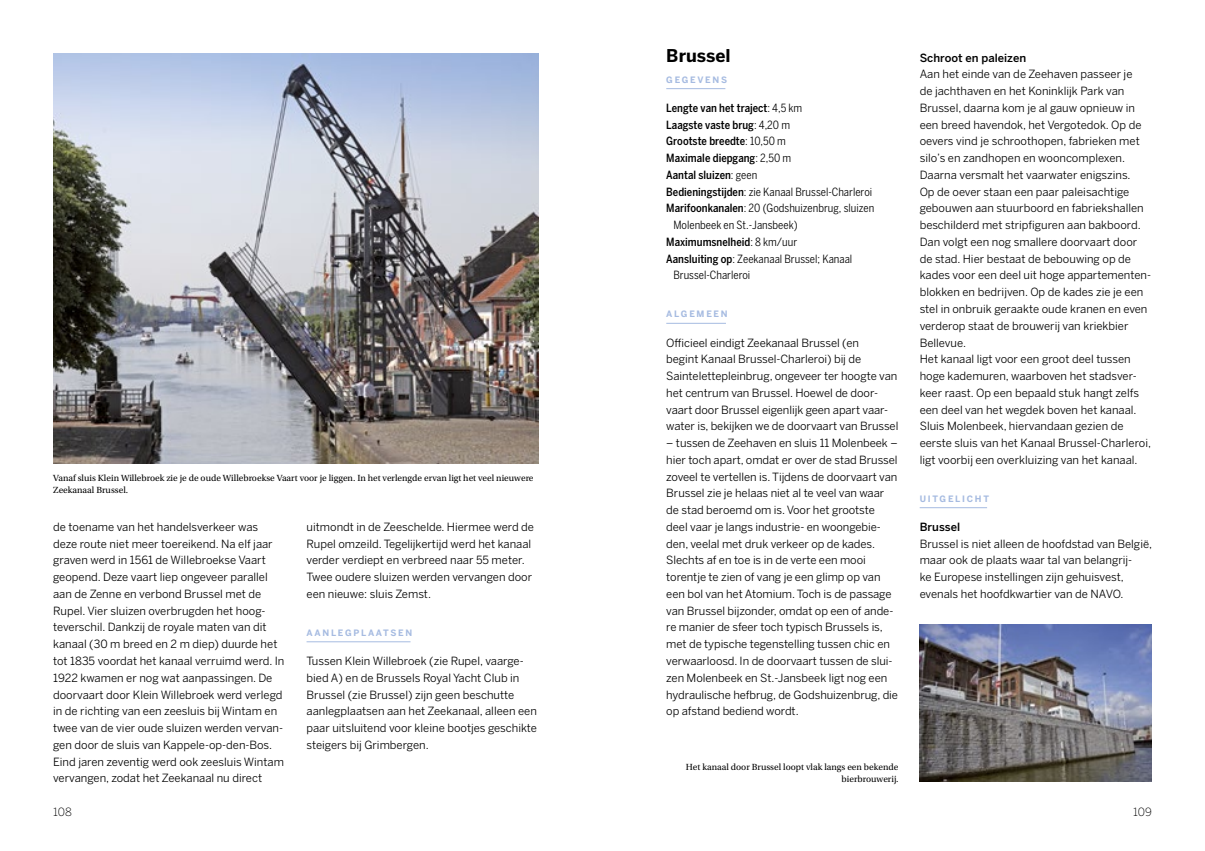
<style>
.page{position:relative;width:1205px;height:851px;background:#fff}
.page>*{position:absolute;margin:0;border:0;box-sizing:border-box;transform-origin:0 0}
.t1{font:700 17.5px "Benton Sans";color:#000}
.t2{font:11.25px/16.8px "Benton Sans";color:#000}
.t3{font:condensed 11.25px "Benton Sans";color:#000}
.t4{font:500 condensed 11.25px "Benton Sans";color:#000}
.t5{font:500 11.25px "Benton Sans";color:#000}
.t6{font:300 11.25px "Benton Sans";color:#000}
.t7{font:9.38px/12.1px "Utopia Std";color:#000}
.t8{font:700 8.75px "Benton Sans";letter-spacing:.2em;color:#a6bbe1}
.s1{font-weight:400}
.s2{font-weight:500}
</style>
<div class="page">
<hr style="left:306px;top:641px;width:104px;height:1px;background:#a6bbe1">
<hr style="left:666px;top:88px;width:59px;height:1px;background:#a6bbe1">
<hr style="left:666px;top:323px;width:60px;height:1px;background:#a6bbe1">
<hr style="left:919px;top:507px;width:68px;height:1px;background:#a6bbe1">
<img style="left:53px;top:53px;width:486px;height:411px">
<img style="left:919px;top:624px;width:233px;height:156px">
<p class="t7" style="left:53px;top:472px;width:482px">Vanaf sluis Klein Willebroek zie je de oude Willebroekse Vaart voor je liggen. In het verlengde ervan ligt het veel nieuwere<br>Zeekanaal Brussel.</p>
<p class="t2" style="left:53px;top:518px;width:233px">de toename van het handelsverkeer was deze route niet meer toereikend. Na elf jaar graven werd in 1561 de Willebroekse Vaart geopend. Deze vaart liep ongeveer parallel aan de Zenne en verbond Brussel met de Rupel. Vier sluizen overbrugden het hoog&shy;teverschil. Dankzij de royale maten van dit kanaal (30 m breed en 2 m diep) duurde het tot 1835 voordat het kanaal verruimd werd. In 1922 kwamen er nog wat aanpassingen. De doorvaart door Klein Willebroek werd verlegd in de richting van een zeesluis bij Wintam en twee van de vier oude sluizen werden vervan&shy;gen door de sluis van Kappele-op-den-Bos.<br>Eind jaren zeventig werd ook zeesluis Wintam vervangen, zodat het Zeekanaal nu direct</p>
<p class="t2" style="left:306px;top:518px;width:229px">uitmondt in de Zeeschelde. Hiermee werd de Rupel omzeild. Tegelijkertijd werd het kanaal verder verdiept en verbreed naar 55 meter.<br>Twee oudere sluizen werden vervangen door een nieuwe: sluis Zemst.</p>
<p class="t8" style="left:306px;top:627px;width:107px">AANLEGPLAATSEN</p>
<p class="t2" style="left:306px;top:652px;width:232px">Tussen Klein Willebroek (zie Rupel, vaarge&shy;bied A) en de Brussels Royal Yacht Club in Brussel (zie Brussel) zijn geen beschutte aanlegplaatsen aan het Zeekanaal, alleen een paar uitsluitend voor kleine bootjes geschikte steigers bij Grimbergen.</p>
<h1 class="t1" style="left:666px;top:45px;width:66px">Brussel</h1>
<p class="t8" style="left:666px;top:74px;width:62px">GEGEVENS</p>
<p class="t4" style="left:666px;top:101px;width:137px">Lengte van het traject<span class="s1">: 4,5 km</span></p>
<p class="t4" style="left:666px;top:118px;width:125px">Laagste vaste brug<span class="s1">: 4,20 m</span></p>
<p class="t4" style="left:666px;top:135px;width:121px">Grootste breedte<span class="s1">: 10,50 m</span></p>
<p class="t4" style="left:666px;top:151px;width:126px">Maximale diepgang<span class="s1">: 2,50 m</span></p>
<p class="t4" style="left:666px;top:168px;width:92px">Aantal sluizen<span class="s1">: geen</span></p>
<p class="t3" style="left:666px;top:185px;width:207px"><span class="s2">Bedieningstijden</span>: zie Kanaal Brussel-Charleroi</p>
<p class="t3" style="left:666px;top:202px;width:210px"><span class="s2">Marifoonkanalen</span>: 20 (Godshuizenbrug, sluizen</p>
<p class="t3" style="left:673px;top:218px;width:126px">Molenbeek en St.-Jansbeek)</p>
<p class="t4" style="left:666px;top:235px;width:132px">Maximumsnelheid<span class="s1">: 8 km/uur</span></p>
<p class="t3" style="left:666px;top:252px;width:188px"><span class="s2">Aansluiting op</span>: Zeekanaal Brussel; Kanaal</p>
<p class="t3" style="left:673px;top:269px;width:78px">Brussel-Charleroi</p>
<p class="t8" style="left:666px;top:309px;width:63px">ALGEMEEN</p>
<p class="t2" style="left:666px;top:334px;width:234px">Officieel eindigt Zeekanaal Brussel (en<br>begint Kanaal Brussel-Charleroi) bij de Saintelettepleinbrug, ongeveer ter hoogte van het centrum van Brussel. Hoewel de door&shy;vaart door Brussel eigenlijk geen apart vaar&shy;water is, bekijken we de doorvaart van Brussel</p>
<p class="t2" style="left:666px;top:434px;width:233px">– tussen de Zeehaven en sluis 11 Molenbeek – hier toch apart, omdat er over de stad Brussel zoveel te vertellen is. Tijdens de doorvaart van Brussel zie je helaas niet al te veel van waar de stad beroemd om is. Voor het grootste deel vaar je langs industrie- en woongebie&shy;den, veelal met druk verkeer op de kades.<br>Slechts af en toe is in de verte een mooi torentje te zien of vang je een glimp op van een bol van het Atomium. Toch is de passage van Brussel bijzonder, omdat op een of ande&shy;re manier de sfeer toch typisch Brussels is, met de typische tegenstelling tussen chic en verwaarloosd. In de doorvaart tussen de slui&shy;zen Molenbeek en St.-Jansbeek ligt nog een hydraulische hefbrug, de Godshuizenbrug, die op afstand bediend wordt.</p>
<p class="t7" style="left:686px;top:761px;width:214px;text-align:right">Het kanaal door Brussel loopt vlak langs een bekende bierbrouwerij.</p>
<p class="t5" style="left:919px;top:51px;width:108px">Schroot en paleizen</p>
<p class="t2" style="left:919px;top:66px;width:233px">Aan het einde van de Zeehaven passeer je<br>de jachthaven en het Koninklijk Park van Brussel, daarna kom je al gauw opnieuw in een breed havendok, het Vergotedok. Op de oevers vind je schroothopen, fabrieken met silo’s en zandhopen en wooncomplexen.<br>Daarna versmalt het vaarwater enigszins.<br>Op de oever staan een paar paleisachtige gebouwen aan stuurboord en fabriekshallen beschilderd met stripfiguren aan bakboord.<br>Dan volgt een nog smallere doorvaart door de stad. Hier bestaat de bebouwing op de kades voor een deel uit hoge appartementen&shy;blokken en bedrijven. Op de kades zie je een stel in onbruik geraakte oude kranen en even verderop staat de brouwerij van kriekbier Bellevue.<br>Het kanaal ligt voor een groot deel tussen hoge kademuren, waarboven het stadsver&shy;keer raast. Op een bepaald stuk hangt zelfs een deel van het wegdek boven het kanaal.<br>Sluis Molenbeek, hiervandaan gezien de eerste sluis van het Kanaal Brussel-Charleroi, ligt voorbij een overkluizing van het kanaal.</p>
<p class="t8" style="left:919px;top:493px;width:71px">UITGELICHT</p>
<p class="t5" style="left:919px;top:520px;width:42px">Brussel</p>
<p class="t2" style="left:919px;top:535px;width:234px">Brussel is niet alleen de hoofdstad van België, maar ook de plaats waar tal van belangrij-<br>ke Europese instellingen zijn gehuisvest, evenals het hoofdkwartier van de NAVO.</p>
<p class="t6" style="left:53px;top:805px;width:20px">108</p>
<p class="t6" style="left:1133px;top:805px;width:20px">109</p>
</div>
